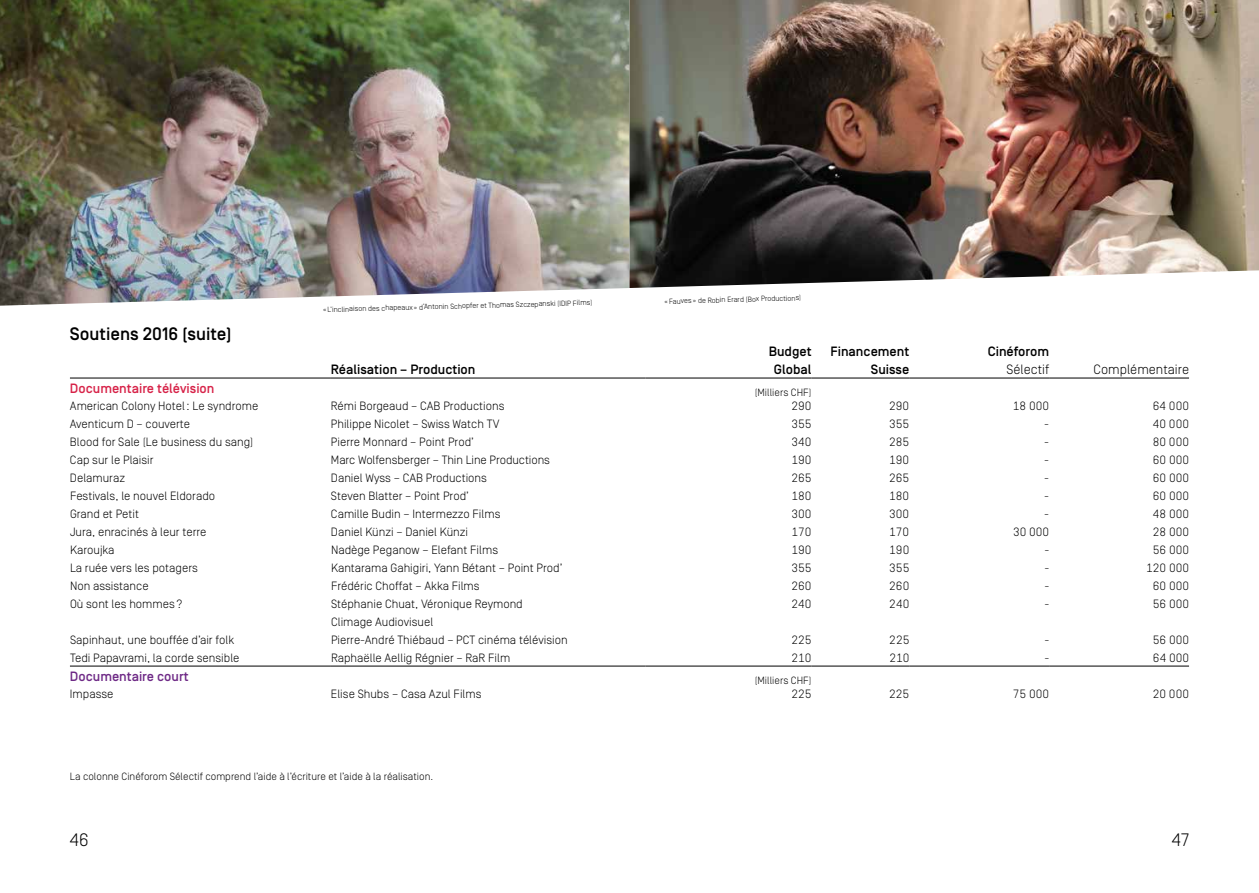
<style>
.page{position:relative;width:1259px;height:893px;background:#fff}
.page>*{position:absolute;margin:0;border:0;box-sizing:border-box;transform-origin:0 0}
.t1{font:500 18px "Simplon Norm";color:#000}
.t2{font:300 18px "Simplon Norm";color:#000}
.t3{font:500 13.5px "Simplon Norm";color:#000}
.t4{font:300 13.5px "Simplon Norm";color:#000}
.t5{font:500 13.5px "Simplon Norm";color:#d72248}
.t6{font:500 13.5px "Simplon Norm";color:#6e2986}
.t7{font:300 12px "Simplon Norm";color:#000}
.t8{font:300 10.5px "Simplon Norm";color:#000}
.t9{font:300 7.5px "Simplon Norm";color:#000}
</style>
<div class="page">
<hr style="left:70px;top:666px;width:261px;height:1px;background:#000">
<hr style="left:331px;top:666px;width:314px;height:1px;background:#000">
<hr style="left:909px;top:666px;width:140px;height:1px;background:#000">
<hr style="left:1049px;top:666px;width:140px;height:1px;background:#000">
<hr style="left:70px;top:378px;width:261px;height:1px;background:#000">
<hr style="left:331px;top:378px;width:314px;height:1px;background:#000">
<hr style="left:645px;top:378px;width:166px;height:1px;background:#000">
<hr style="left:811px;top:378px;width:98px;height:1px;background:#000">
<hr style="left:909px;top:378px;width:140px;height:1px;background:#000">
<hr style="left:1049px;top:378px;width:140px;height:1px;background:#000">
<hr style="left:645px;top:666px;width:166px;height:1px;background:#000">
<hr style="left:811px;top:666px;width:98px;height:1px;background:#000">
<img style="left:0;top:0;width:629px;height:306px">
<img style="left:629px;top:0;width:630px;height:288px">
<h1 class="t1" style="left:70px;top:325px;width:163px">Soutiens 2016 (suite)</h1>
<p class="t5" style="left:70px;top:381px;width:146px">Documentaire télévision</p>
<p class="t9" style="left:323px;top:307px;width:271px;rotate:-2deg">« L’inclinaison des chapeaux » d’Antonin Schopfer et Thomas Szczepanski (IDIP Films)</p>
<p class="t9" style="left:664px;top:298px;width:138px;rotate:-2deg">«Fauves » de Robin Erard (Box Productions)</p>
<p class="t3" style="left:768px;top:345px;width:44px">Budget</p>
<p class="t3" style="left:830px;top:345px;width:80px">Financement</p>
<p class="t3" style="left:987px;top:345px;width:63px">Cinéforom</p>
<p class="t3" style="left:331px;top:362px;width:146px">Réalisation – Production</p>
<p class="t3" style="left:774px;top:362px;width:39px">Global</p>
<p class="t3" style="left:871px;top:362px;width:40px">Suisse</p>
<p class="t4" style="left:1006px;top:362px;width:44px">Sélectif</p>
<p class="t4" style="left:1093px;top:362px;width:97px">Complémentaire</p>
<p class="t8" style="left:755px;top:387px;width:58px">(Milliers CHF)</p>
<p class="t7" style="left:70px;top:399px;width:190px">American Colony Hotel: Le syndrome</p>
<p class="t7" style="left:331px;top:399px;width:175px">Rémi Borgeaud – CAB Productions</p>
<p class="t7" style="left:791px;top:399px;width:22px">290</p>
<p class="t7" style="left:889px;top:399px;width:22px">290</p>
<p class="t7" style="left:1013px;top:399px;width:38px">18 000</p>
<p class="t7" style="left:1152px;top:399px;width:38px">64 000</p>
<p class="t7" style="left:70px;top:417px;width:122px">Aventicum D – couverte</p>
<p class="t7" style="left:331px;top:417px;width:170px">Philippe Nicolet – Swiss Watch TV</p>
<p class="t7" style="left:791px;top:417px;width:22px">355</p>
<p class="t7" style="left:889px;top:417px;width:22px">355</p>
<p class="t7" style="left:1044px;top:417px;width:6px">-</p>
<p class="t7" style="left:1152px;top:417px;width:38px">40 000</p>
<p class="t7" style="left:70px;top:435px;width:185px">Blood for Sale (Le business du sang)</p>
<p class="t7" style="left:331px;top:435px;width:144px">Pierre Monnard – Point Prod’</p>
<p class="t7" style="left:791px;top:435px;width:22px">340</p>
<p class="t7" style="left:889px;top:435px;width:22px">285</p>
<p class="t7" style="left:1044px;top:435px;width:6px">-</p>
<p class="t7" style="left:1152px;top:435px;width:38px">80 000</p>
<p class="t7" style="left:70px;top:453px;width:85px">Cap sur le Plaisir</p>
<p class="t7" style="left:331px;top:453px;width:221px">Marc Wolfensberger – Thin Line Productions</p>
<p class="t7" style="left:791px;top:453px;width:22px">190</p>
<p class="t7" style="left:889px;top:453px;width:22px">190</p>
<p class="t7" style="left:1044px;top:453px;width:6px">-</p>
<p class="t7" style="left:1152px;top:453px;width:38px">60 000</p>
<p class="t7" style="left:70px;top:471px;width:57px">Delamuraz</p>
<p class="t7" style="left:331px;top:471px;width:157px">Daniel Wyss – CAB Productions</p>
<p class="t7" style="left:791px;top:471px;width:22px">265</p>
<p class="t7" style="left:889px;top:471px;width:22px">265</p>
<p class="t7" style="left:1044px;top:471px;width:6px">-</p>
<p class="t7" style="left:1152px;top:471px;width:38px">60 000</p>
<p class="t7" style="left:70px;top:489px;width:147px">Festivals, le nouvel Eldorado</p>
<p class="t7" style="left:331px;top:489px;width:139px">Steven Blatter – Point Prod’</p>
<p class="t7" style="left:791px;top:489px;width:22px">180</p>
<p class="t7" style="left:889px;top:489px;width:22px">180</p>
<p class="t7" style="left:1044px;top:489px;width:6px">-</p>
<p class="t7" style="left:1152px;top:489px;width:38px">60 000</p>
<p class="t7" style="left:70px;top:507px;width:70px">Grand et Petit</p>
<p class="t7" style="left:331px;top:507px;width:171px">Camille Budin – Intermezzo Films</p>
<p class="t7" style="left:791px;top:507px;width:22px">300</p>
<p class="t7" style="left:889px;top:507px;width:22px">300</p>
<p class="t7" style="left:1044px;top:507px;width:6px">-</p>
<p class="t7" style="left:1153px;top:507px;width:38px">48 000</p>
<p class="t7" style="left:70px;top:525px;width:138px">Jura, enracinés à leur terre</p>
<p class="t7" style="left:331px;top:525px;width:139px">Daniel Künzi – Daniel Künzi</p>
<p class="t7" style="left:791px;top:525px;width:22px">170</p>
<p class="t7" style="left:889px;top:525px;width:22px">170</p>
<p class="t7" style="left:1013px;top:525px;width:38px">30 000</p>
<p class="t7" style="left:1153px;top:525px;width:38px">28 000</p>
<p class="t7" style="left:70px;top:543px;width:46px">Karoujka</p>
<p class="t7" style="left:331px;top:543px;width:169px">Nadège Peganow – Elefant Films</p>
<p class="t7" style="left:791px;top:543px;width:22px">190</p>
<p class="t7" style="left:889px;top:543px;width:22px">190</p>
<p class="t7" style="left:1044px;top:543px;width:6px">-</p>
<p class="t7" style="left:1153px;top:543px;width:38px">56 000</p>
<p class="t7" style="left:70px;top:561px;width:129px">La ruée vers les potagers</p>
<p class="t7" style="left:331px;top:561px;width:233px">Kantarama Gahigiri, Yann Bétant – Point Prod’</p>
<p class="t7" style="left:791px;top:561px;width:22px">355</p>
<p class="t7" style="left:889px;top:561px;width:22px">355</p>
<p class="t7" style="left:1044px;top:561px;width:6px">-</p>
<p class="t7" style="left:1146px;top:561px;width:44px">120 000</p>
<p class="t7" style="left:70px;top:579px;width:80px">Non assistance</p>
<p class="t7" style="left:331px;top:579px;width:150px">Frédéric Choffat – Akka Films</p>
<p class="t7" style="left:791px;top:579px;width:22px">260</p>
<p class="t7" style="left:889px;top:579px;width:22px">260</p>
<p class="t7" style="left:1044px;top:579px;width:6px">-</p>
<p class="t7" style="left:1153px;top:579px;width:38px">60 000</p>
<p class="t7" style="left:70px;top:597px;width:114px">Où sont les hommes?</p>
<p class="t7" style="left:331px;top:597px;width:193px">Stéphanie Chuat, Véronique Reymond</p>
<p class="t7" style="left:791px;top:597px;width:22px">240</p>
<p class="t7" style="left:889px;top:597px;width:22px">240</p>
<p class="t7" style="left:1044px;top:597px;width:6px">-</p>
<p class="t7" style="left:1153px;top:597px;width:38px">56 000</p>
<p class="t7" style="left:331px;top:615px;width:104px">Climage Audiovisuel</p>
<p class="t7" style="left:70px;top:633px;width:166px">Sapinhaut, une bouffée d’air folk</p>
<p class="t7" style="left:331px;top:633px;width:238px">Pierre-André Thiébaud – PCT cinéma télévision</p>
<p class="t7" style="left:791px;top:633px;width:22px">225</p>
<p class="t7" style="left:889px;top:633px;width:22px">225</p>
<p class="t7" style="left:1044px;top:633px;width:6px">-</p>
<p class="t7" style="left:1153px;top:633px;width:38px">56 000</p>
<p class="t7" style="left:70px;top:651px;width:171px">Tedi Papavrami, la corde sensible</p>
<p class="t7" style="left:331px;top:651px;width:181px">Raphaëlle Aellig Régnier – RaR Film</p>
<p class="t7" style="left:791px;top:651px;width:22px">210</p>
<p class="t7" style="left:889px;top:651px;width:22px">210</p>
<p class="t7" style="left:1044px;top:651px;width:6px">-</p>
<p class="t7" style="left:1153px;top:651px;width:38px">64 000</p>
<p class="t6" style="left:70px;top:669px;width:120px">Documentaire court</p>
<p class="t8" style="left:755px;top:675px;width:58px">(Milliers CHF)</p>
<p class="t7" style="left:70px;top:687px;width:45px">Impasse</p>
<p class="t7" style="left:331px;top:687px;width:152px">Elise Shubs – Casa Azul Films</p>
<p class="t7" style="left:791px;top:687px;width:22px">225</p>
<p class="t7" style="left:889px;top:687px;width:22px">225</p>
<p class="t7" style="left:1013px;top:687px;width:38px">75 000</p>
<p class="t7" style="left:1152px;top:687px;width:38px">20 000</p>
<p class="t8" style="left:70px;top:771px;width:365px">La colonne Cinéforom Sélectif comprend l’aide à l’écriture et l’aide à la réalisation.</p>
<h1 class="t2" style="left:70px;top:830px;width:20px">46</h1>
<h1 class="t2" style="left:1172px;top:830px;width:19px">47</h1>
</div>
